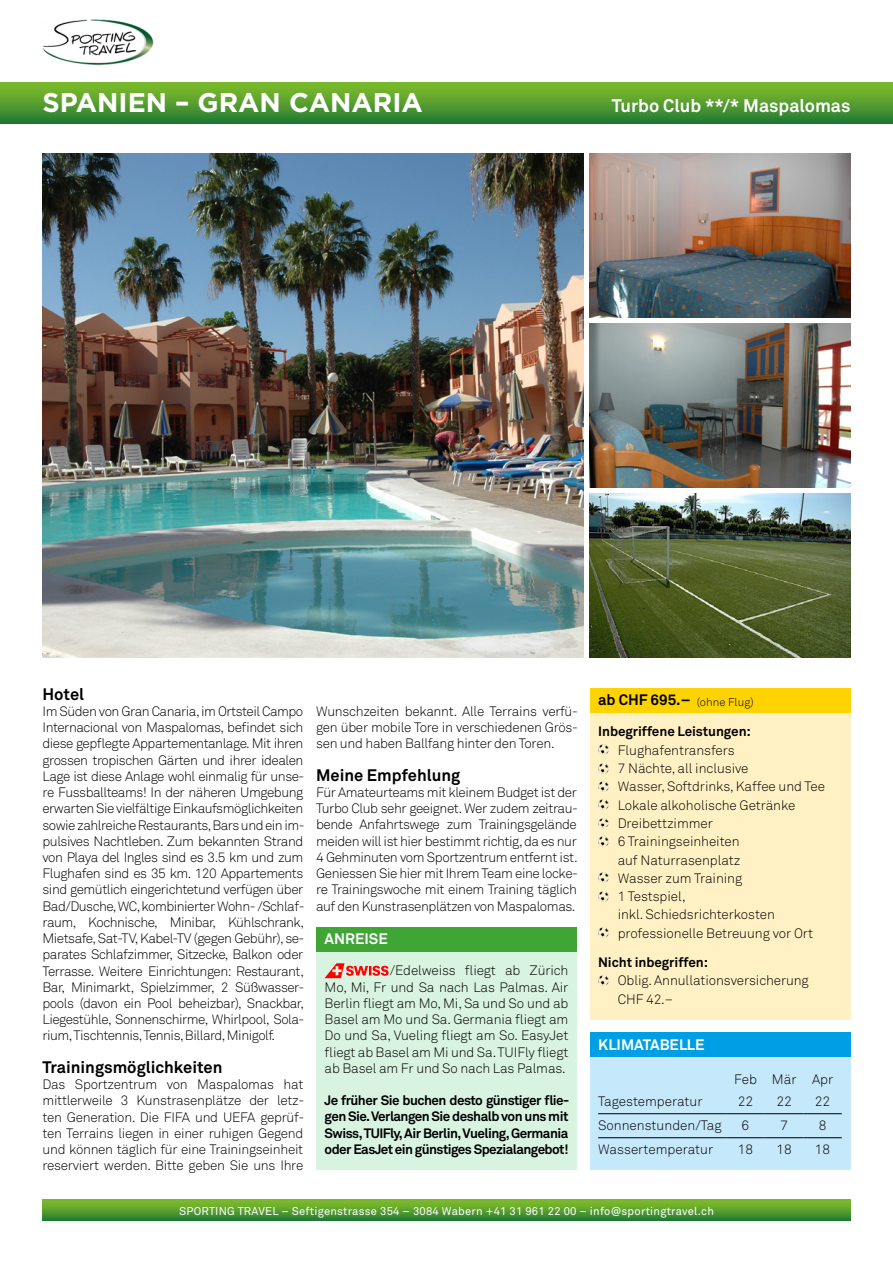
<style>
.page{position:relative;width:893px;height:1263px;background:#fff}
.page>*{position:absolute;margin:0;border:0;box-sizing:border-box;transform-origin:0 0}
.t1{font:700 27px "Gotham HTF";color:#fff}
.t2{font:700 18px "Akkurat";color:#fff}
.t3{font:700 16.5px "Akkurat";color:#000}
.t4{font:700 15px "Akkurat";color:#000}
.t5{font:700 15px "Akkurat";color:#fff}
.t6{font:300 13.5px/16.2px "Akkurat";letter-spacing:-.01em;color:#000;text-align:justify}
.t7{font:700 13.5px/16.2px "Akkurat";letter-spacing:-.04em;color:#000;text-align:justify}
.t8{font:700 13.5px "Akkurat";letter-spacing:-.005em;color:#000}
.t9{font:11.25px "Akkurat";letter-spacing:.02em;color:#fff}
.s1{font-weight:300;font-size:11.25px}
</style>
<div class="page">
<svg style="left:43px;top:1199px;width:807px;height:21px;background:#59a02e"></svg>
<img style="left:43px;top:154px;width:540px;height:503px">
<img style="left:590px;top:494px;width:260px;height:163px">
<img style="left:590px;top:154px;width:260px;height:163px">
<img style="left:590px;top:324px;width:260px;height:163px">
<div style="left:0;top:83px;width:893px;height:40px;background:linear-gradient(to bottom,#84bf2a,#287d34)"></div>
<div style="left:590px;top:712px;width:260px;height:308px;background:#fff1c4"></div>
<svg style="left:598px;top:745px;width:10px;height:10px"></svg>
<svg style="left:598px;top:763px;width:10px;height:10px"></svg>
<svg style="left:598px;top:781px;width:10px;height:10px"></svg>
<svg style="left:598px;top:800px;width:10px;height:10px"></svg>
<svg style="left:598px;top:818px;width:10px;height:10px"></svg>
<svg style="left:598px;top:836px;width:10px;height:10px"></svg>
<svg style="left:598px;top:873px;width:10px;height:10px"></svg>
<svg style="left:598px;top:891px;width:10px;height:10px"></svg>
<svg style="left:598px;top:928px;width:10px;height:10px"></svg>
<svg style="left:598px;top:975px;width:10px;height:10px"></svg>
<div style="left:590px;top:688px;width:260px;height:24px;background:#ffd300"></div>
<div style="left:590px;top:1032px;width:260px;height:25px;background:#009fe3"></div>
<div style="left:316px;top:950px;width:261px;height:220px;background:#d8f3df"></div>
<svg style="left:325px;top:963px;width:64px;height:15px"></svg>
<img style="left:42px;top:19px;width:112px;height:47px">
<div style="left:316px;top:927px;width:261px;height:24px;background:#3fa535"></div>
<div style="left:590px;top:1057px;width:260px;height:113px;background:#c6e8fb"></div>
<hr style="left:598px;top:1137px;width:128px;height:1px;background:#000">
<hr style="left:726px;top:1137px;width:39px;height:1px;background:#000">
<hr style="left:765px;top:1137px;width:38px;height:1px;background:#000">
<hr style="left:803px;top:1137px;width:39px;height:1px;background:#000">
<hr style="left:598px;top:1113px;width:128px;height:1px;background:#000">
<hr style="left:726px;top:1113px;width:39px;height:1px;background:#000">
<hr style="left:765px;top:1113px;width:38px;height:1px;background:#000">
<hr style="left:803px;top:1113px;width:39px;height:1px;background:#000">
<h1 class="t1" style="left:43px;top:87px;width:382px">SPANIEN – GRAN CANARIA</h1>
<h2 class="t2" style="left:612px;top:95px;width:240px">Turbo Club **/* Maspalomas</h2>
<p class="t3" style="left:43px;top:683px;width:43px">Hotel</p>
<p class="t6" style="left:43px;top:703px;width:264px">Im Süden von Gran Canaria, im Ortsteil Campo Internacional von Maspalomas, befindet sich diese gepflegte Appartementanlage. Mit ihren grossen tropischen Gärten und ihrer idealen Lage ist diese Anlage wohl einmalig für unse&shy;re Fussballteams! In der näheren Umgebung erwarten Sie vielfältige Einkaufsmöglichkeiten sowie zahlreiche Restaurants, Bars und ein im&shy;pulsives Nachtleben. Zum bekannten Strand von Playa del Ingles sind es 3.5 km und zum Flughafen sind es 35 km. 120 Appartements sind gemütlich eingerichtetund verfügen über Bad/Dusche, WC, kombinierter Wohn- /Schlaf&shy;raum, Kochnische, Minibar, Kühlschrank, Mietsafe, Sat-TV, Kabel-TV (gegen Gebühr), se&shy;parates Schlafzimmer, Sitzecke, Balkon oder Terrasse. Weitere Einrichtungen: Restaurant, Bar, Minimarkt, Spielzimmer, 2 Süßwasser&shy;pools (davon ein Pool beheizbar), Snackbar, Liegestühle, Sonnenschirme, Whirlpool, Sola&shy;rium, Tischtennis, Tennis, Billard, Minigolf.</p>
<p class="t3" style="left:43px;top:1056px;width:182px">Trainingsmöglichkeiten</p>
<p class="t6" style="left:43px;top:1076px;width:263px">Das Sportzentrum von Maspalomas hat mittlerweile 3 Kunstrasenplätze der letz&shy;ten Generation. Die FIFA und UEFA geprüf&shy;ten Terrains liegen in einer ruhigen Gegend und können täglich für eine Trainingseinheit reserviert werden. Bitte geben Sie uns Ihre</p>
<p class="t6" style="left:316px;top:703px;width:263px">Wunschzeiten bekannt. Alle Terrains verfü&shy;gen über mobile Tore in verschiedenen Grös&shy;sen und haben Ballfang hinter den Toren.</p>
<p class="t3" style="left:316px;top:764px;width:146px">Meine Empfehlung</p>
<p class="t6" style="left:316px;top:784px;width:263px">Für Amateurteams mit kleinem Budget ist der Turbo Club sehr geeignet. Wer zudem zeitrau&shy;bende Anfahrtswege zum Trainingsgelände meiden will ist hier bestimmt richtig, da es nur 4 Gehminuten vom Sportzentrum entfernt ist.<br>Geniessen Sie hier mit Ihrem Team eine locke&shy;re Trainingswoche mit einem Training täglich auf den Kunstrasenplätzen von Maspalomas.</p>
<p class="t5" style="left:325px;top:930px;width:65px">ANREISE</p>
<p class="t6" style="left:325px;top:963px;width:245px;text-indent:65px">/Edelweiss fliegt ab Zürich Mo, Mi, Fr und Sa nach Las Palmas. Air Berlin fliegt am Mo, Mi, Sa und So und ab Basel am Mo und Sa. Germania fliegt am Do und Sa, Vueling fliegt am So. EasyJet fliegt ab Basel am Mi und Sa. TUIFly fliegt ab Basel am Fr und So nach Las Palmas.</p>
<p class="t7" style="left:325px;top:1092px;width:246px">Je früher Sie buchen desto günstiger flie&shy;gen Sie. Verlangen Sie deshalb von uns mit Swiss, TUIFly, Air Berlin, Vueling, Germania oder EasJet ein günstiges Spezialangebot!</p>
<p class="t4" style="left:598px;top:691px;width:157px">ab CHF 695.– <span class="s1">(ohne Flug)</span></p>
<p class="t8" style="left:598px;top:723px;width:154px">Inbegriffene Leistungen:</p>
<p class="t6" style="left:618px;top:741px;width:209px;line-height:18.3px;text-align:left">Flughafentransfers<br>7 Nächte, all inclusive<br>Wasser, Softdrinks, Kaffee und Tee<br>Lokale alkoholische Getränke<br>Dreibettzimmer<br>6 Trainingseinheiten<br>auf Naturrasenplatz<br>Wasser zum Training<br>1 Testspiel,<br>inkl. Schiedsrichterkosten professionelle Betreuung vor Ort</p>
<p class="t8" style="left:598px;top:954px;width:111px">Nicht inbegriffen:</p>
<p class="t6" style="left:618px;top:972px;width:193px;line-height:18.3px">Oblig. Annullationsversicherung<br>CHF 42.–</p>
<p class="t5" style="left:598px;top:1035px;width:108px">KLIMATABELLE</p>
<p class="t6" style="left:734px;top:1071px;width:101px">Feb Mär Apr</p>
<p class="t6" style="left:598px;top:1093px;width:106px">Tagestemperatur</p>
<p class="t6" style="left:738px;top:1093px;width:17px">22</p>
<p class="t6" style="left:776px;top:1093px;width:17px">22</p>
<p class="t6" style="left:815px;top:1093px;width:17px">22</p>
<p class="t6" style="left:598px;top:1117px;width:125px">Sonnenstunden/Tag</p>
<p class="t6" style="left:742px;top:1117px;width:9px">6</p>
<p class="t6" style="left:780px;top:1117px;width:9px">7</p>
<p class="t6" style="left:819px;top:1117px;width:9px">8</p>
<p class="t6" style="left:598px;top:1141px;width:117px">Wassertemperatur</p>
<p class="t6" style="left:738px;top:1141px;width:17px">18</p>
<p class="t6" style="left:776px;top:1141px;width:17px">18</p>
<p class="t6" style="left:815px;top:1141px;width:17px">18</p>
<p class="t9" style="left:179px;top:1204px;width:536px">SPORTING TRAVEL – Seftigenstrasse 354 – 3084 Wabern +41 31 961 22 00 – info@sportingtravel.ch</p>
</div>
